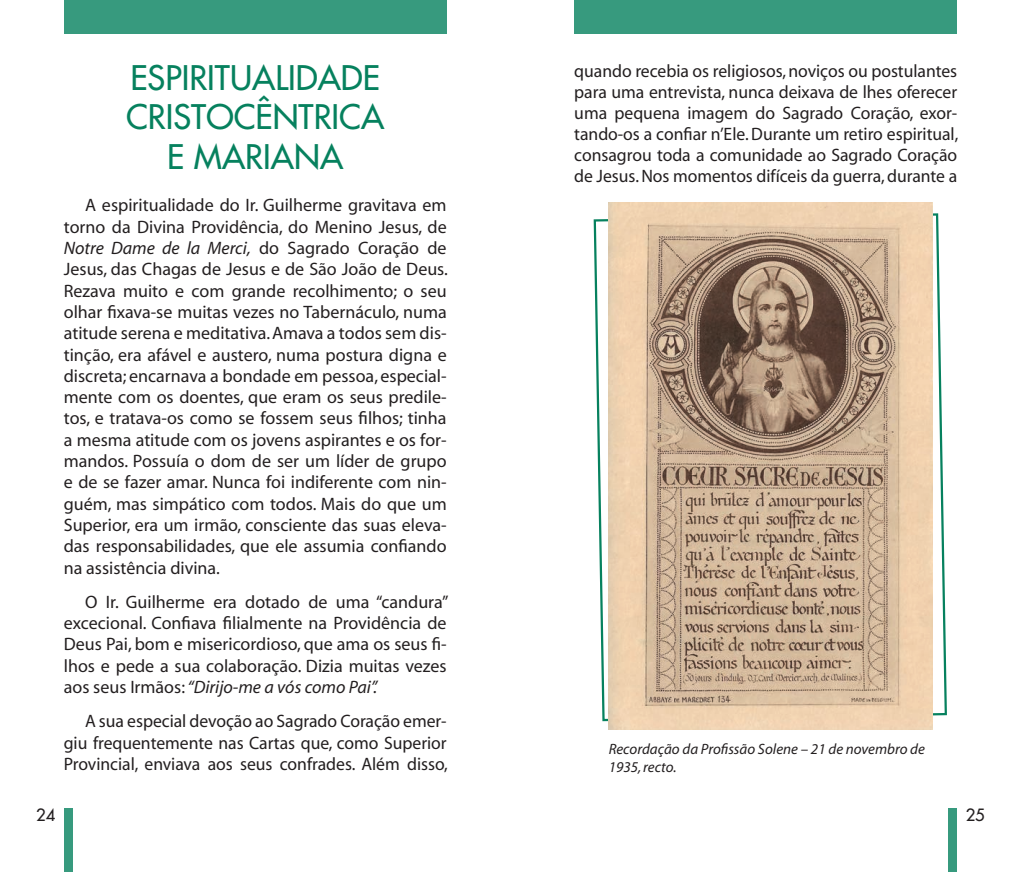
<style>
.page{position:relative;width:1021px;height:872px;background:#fff}
.page>*{position:absolute;margin:0;border:0;box-sizing:border-box;transform-origin:0 0}
.t1{font:33px/39.3px "Futura";color:#06815e;text-align:center}
.t2{font:18px/21.3px "Myriad";color:#231f20;text-align:justify}
.t3{font:16.5px "Futura";color:#231f20}
.t4{font:italic 15px/18px "Myriad";color:#231f20}
.s1{font-style:italic}
</style>
<div class="page">
<div style="left:64px;top:808px;width:8px;height:64px;background:#379a7e"></div>
<div style="left:948px;top:808px;width:9px;height:64px;background:#379a7e"></div>
<div style="left:64px;top:0;width:382px;height:34px;background:#379a7e"></div>
<div style="left:574px;top:0;width:383px;height:34px;background:#379a7e"></div>
<svg style="left:593px;top:212px;width:354px;height:510px"></svg>
<img style="left:608px;top:202px;width:324px;height:527px">
<h1 class="t1" style="left:126px;top:58px;width:260px">ESPIRITUALIDADE<br>CRISTOCÊNTRICA<br>E MARIANA</h1>
<p class="t2" style="left:64px;top:195px;width:386px;text-indent:21px">A espiritualidade do Ir. Guilherme gravitava em torno da Divina Providência, do Menino Jesus, de <span class="s1">Notre Dame de la Merci,</span> do Sagrado Coração de Jesus, das Chagas de Jesus e de São João de Deus.<br>Rezava muito e com grande recolhimento; o seu olhar fixava-se muitas vezes no Tabernáculo, numa atitude serena e meditativa. Amava a todos sem dis&shy;tinção, era afável e austero, numa postura digna e discreta; encarnava a bondade em pessoa, especial&shy;mente com os doentes, que eram os seus predile&shy;tos, e tratava-os como se fossem seus filhos; tinha a mesma atitude com os jovens aspirantes e os for&shy;mandos. Possuía o dom de ser um líder de grupo e de se fazer amar. Nunca foi indiferente com nin&shy;guém, mas simpático com todos. Mais do que um Superior, era um irmão, consciente das suas eleva&shy;das responsabilidades, que ele assumia confiando na assistência divina.</p>
<p class="t2" style="left:64px;top:592px;width:386px;text-indent:21px">O Ir. Guilherme era dotado de uma “candura” excecional. Confiava filialmente na Providência de Deus Pai, bom e misericordioso, que ama os seus fi&shy;lhos e pede a sua colaboração. Dizia muitas vezes aos seus Irmãos: <span class="s1">“Dirijo-me a vós como Pai”.</span></p>
<p class="t2" style="left:64px;top:711px;width:385px;text-indent:21px">A sua especial devoção ao Sagrado Coração emer&shy;giu frequentemente nas Cartas que, como Superior Provincial, enviava aos seus confrades. Além disso,</p>
<p class="t2" style="left:574px;top:62px;width:385px">quando recebia os religiosos, noviços ou postulantes para uma entrevista, nunca deixava de lhes oferecer uma pequena imagem do Sagrado Coração, exor&shy;tando-os a confiar n’Ele. Durante um retiro espiritual, consagrou toda a comunidade ao Sagrado Coração de Jesus. Nos momentos difíceis da guerra, durante a</p>
<p class="t4" style="left:608px;top:740px;width:318px">Recordação da Profissão Solene – 21 de novembro de<br>1935, recto.</p>
<p class="t3" style="left:36px;top:804px;width:21px">24</p>
<p class="t3" style="left:965px;top:804px;width:21px">25</p>
</div>
